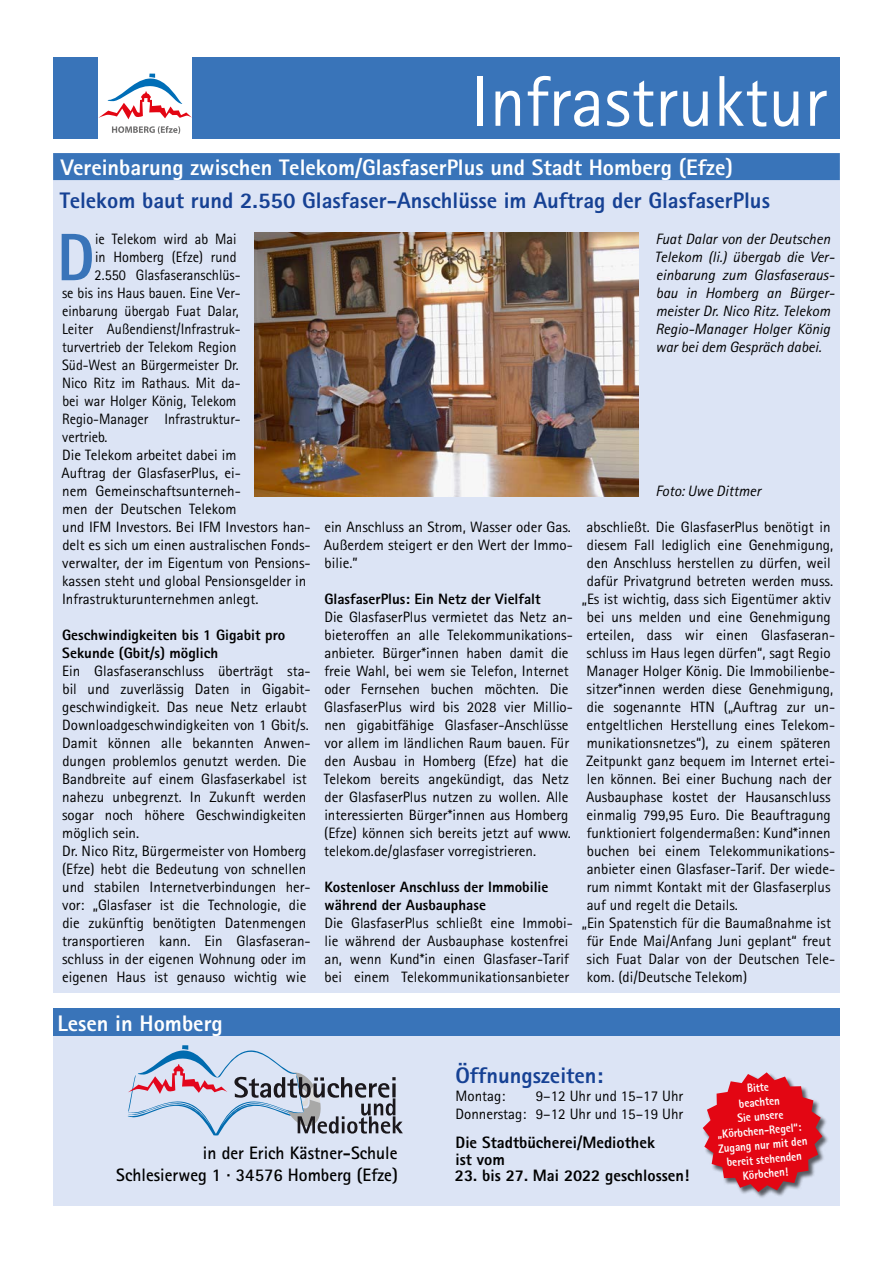
<style>
.page{position:relative;width:893px;height:1263px;background:#fff}
.page>*{position:absolute;margin:0;border:0;box-sizing:border-box;transform-origin:0 0}
.t1{font:72px "Rotis Sans Serif";color:#fff}
.t2{font:800 67.2px "Rotis Sans Serif";color:#3974b9;scale:.95 1}
.t3{font:800 22.5px "Rotis Sans Serif";color:#164194}
.t4{font:800 22.5px "Rotis Sans Serif";color:#fff}
.t5{font:700 18px/22.5px "Rotis Sans Serif";color:#000;text-align:right}
.t6{font:800 16.5px/16.5px "Rotis Sans Serif";color:#000}
.t7{font:15px/18px "Rotis Sans Serif";color:#000}
.t8{font:15px "Rotis Sans Serif";color:#000;scale:.95 1}
.t9{font:italic 15px/18px "Rotis Sans Serif";color:#000}
.t10{font:800 15px/18px "Rotis Sans Serif";color:#000}
.t11{font:800 12px/14.4px "Rotis Sans Serif";color:#fff;text-align:center;scale:.91 1}
</style>
<div class="page">
<div style="left:53px;top:57px;width:787px;height:82px;background:#3974b9"></div>
<div style="left:53px;top:1036px;width:787px;height:169px;background:#dce4f5"></div>
<svg style="left:128px;top:1045px;width:275px;height:90px"></svg>
<div style="left:53px;top:1008px;width:787px;height:28px;background:#3974b9"></div>
<div style="left:703px;top:1072px;width:126px;height:126px;background:#000;opacity:.6"></div>
<svg style="left:703px;top:1072px;width:119px;height:120px"></svg>
<div style="left:53px;top:153px;width:787px;height:840px;background:#dce4f5"></div>
<div style="left:53px;top:153px;width:787px;height:27px;background:#3974b9"></div>
<img style="left:254px;top:233px;width:385px;height:263px">
<div style="left:98px;top:57px;width:94px;height:94px;background:#fff"></div>
<svg style="left:112px;top:126px;width:68px;height:8px"></svg>
<svg style="left:98px;top:74px;width:94px;height:45px"></svg>
<h1 class="t1" style="left:471px;top:59px;width:357px">Infrastruktur</h1>
<h3 class="t4" style="left:61px;top:153px;width:673px">Vereinbarung zwischen Telekom/GlasfaserPlus und Stadt Homberg (Efze)</h3>
<h3 class="t3" style="left:60px;top:186px;width:712px">Telekom baut rund 2.550 Glasfaser-Anschlüsse im Auftrag der GlasfaserPlus</h3>
<h2 class="t2" style="left:57px;top:215px;width:41px">D</h2>
<p class="t8" style="left:95px;top:230px;width:150px">ie Telekom wird ab Mai</p>
<p class="t9" style="left:655px;top:230px;width:181px">Fuat Dalar von der Deutschen<br>Telekom (li.) übergab die Ver&shy;einbarung zum Glasfaseraus&shy;bau in Homberg an Bürger&shy;meister Dr. Nico Ritz. Telekom<br>Regio-Manager Holger König war bei dem Gespräch dabei.</p>
<p class="t8" style="left:95px;top:248px;width:150px">in Homberg (Efze) rund</p>
<p class="t8" style="left:95px;top:266px;width:155px">2.550 Glasfaseranschlüs-</p>
<p class="t8" style="left:62px;top:284px;width:190px">se bis ins Haus bauen. Eine Ver-</p>
<p class="t8" style="left:62px;top:302px;width:187px">einbarung übergab Fuat Dalar,</p>
<p class="t8" style="left:62px;top:320px;width:189px">Leiter Außendienst/Infrastruk-</p>
<p class="t8" style="left:62px;top:338px;width:185px">turvertrieb der Telekom Region</p>
<p class="t8" style="left:62px;top:356px;width:188px">Süd-West an Bürgermeister Dr.</p>
<p class="t8" style="left:62px;top:374px;width:189px">Nico Ritz im Rathaus. Mit da-</p>
<p class="t8" style="left:62px;top:392px;width:185px">bei war Holger König, Telekom</p>
<p class="t8" style="left:62px;top:410px;width:189px">Regio-Manager Infrastruktur-</p>
<p class="t8" style="left:62px;top:428px;width:49px">vertrieb.</p>
<p class="t7" style="left:62px;top:446px;width:176px">Die Telekom arbeitet dabei im</p>
<p class="t7" style="left:62px;top:464px;width:181px">Auftrag der GlasfaserPlus, ei-</p>
<p class="t7" style="left:62px;top:482px;width:180px">nem Gemeinschaftsunterneh-</p>
<p class="t7" style="left:62px;top:500px;width:176px">men der Deutschen Telekom</p>
<p class="t7" style="left:62px;top:518px;width:250px">und IFM Investors. Bei IFM Investors han-</p>
<p class="t7" style="left:62px;top:536px;width:250px">delt es sich um einen australischen Fonds-</p>
<p class="t7" style="left:62px;top:554px;width:250px">verwalter, der im Eigentum von Pensions-</p>
<p class="t7" style="left:62px;top:572px;width:246px">kassen steht und global Pensionsgelder in</p>
<p class="t7" style="left:62px;top:590px;width:198px">Infrastrukturunternehmen anlegt.</p>
<p class="t10" style="left:62px;top:626px;width:225px">Geschwindigkeiten bis 1 Gigabit pro<br>Sekunde (Gbit/s) möglich</p>
<p class="t7" style="left:62px;top:662px;width:250px">Ein Glasfaseranschluss überträgt sta&shy;bil und zuverlässig Daten in Gigabit&shy;geschwindigkeit. Das neue Netz erlaubt Downloadgeschwindigkeiten von 1 Gbit/s.<br>Damit können alle bekannten Anwen&shy;dungen problemlos genutzt werden. Die Bandbreite auf einem Glasfaserkabel ist nahezu unbegrenzt. In Zukunft werden sogar noch höhere Geschwindigkeiten möglich sein.<br>Dr. Nico Ritz, Bürgermeister von Homberg (Efze) hebt die Bedeutung von schnellen und stabilen Internetverbindungen her&shy;vor: „Glasfaser ist die Technologie, die die zukünftig benötigten Datenmengen transportieren kann. Ein Glasfaseran&shy;schluss in der eigenen Wohnung oder im eigenen Haus ist genauso wichtig wie</p>
<p class="t9" style="left:655px;top:482px;width:107px">Foto: Uwe Dittmer</p>
<p class="t7" style="left:324px;top:518px;width:251px">ein Anschluss an Strom, Wasser oder Gas.<br>Außerdem steigert er den Wert der Immo&shy;bilie.”</p>
<p class="t10" style="left:324px;top:590px;width:218px">GlasfaserPlus: Ein Netz der Vielfalt</p>
<p class="t7" style="left:324px;top:608px;width:251px">Die GlasfaserPlus vermietet das Netz an&shy;bieteroffen an alle Telekommunikations&shy;anbieter. Bürger*innen haben damit die freie Wahl, bei wem sie Telefon, Internet oder Fernsehen buchen möchten. Die GlasfaserPlus wird bis 2028 vier Millio&shy;nen gigabitfähige Glasfaser-Anschlüsse vor allem im ländlichen Raum bauen. Für den Ausbau in Homberg (Efze) hat die Telekom bereits angekündigt, das Netz der GlasfaserPlus nutzen zu wollen. Alle interessierten Bürger*innen aus Homberg (Efze) können sich bereits jetzt auf www. telekom.de/glasfaser vorregistrieren.</p>
<p class="t10" style="left:325px;top:878px;width:225px">Kostenloser Anschluss der Immobilie während der Ausbauphase</p>
<p class="t7" style="left:324px;top:914px;width:250px">Die GlasfaserPlus schließt eine Immobi&shy;lie während der Ausbauphase kostenfrei an, wenn Kund*in einen Glasfaser-Tarif bei einem Telekommunikationsanbieter</p>
<p class="t7" style="left:587px;top:518px;width:246px">abschließt. Die GlasfaserPlus benötigt in</p>
<p class="t7" style="left:587px;top:536px;width:248px">diesem Fall lediglich eine Genehmigung,</p>
<p class="t7" style="left:587px;top:554px;width:245px">den Anschluss herstellen zu dürfen, weil</p>
<p class="t7" style="left:587px;top:572px;width:248px">dafür Privatgrund betreten werden muss.</p>
<p class="t7" style="left:582px;top:590px;width:250px">„Es ist wichtig, dass sich Eigentümer aktiv</p>
<p class="t7" style="left:587px;top:608px;width:245px">bei uns melden und eine Genehmigung</p>
<p class="t7" style="left:587px;top:626px;width:250px">erteilen, dass wir einen Glasfaseran-</p>
<p class="t7" style="left:586px;top:644px;width:246px">schluss im Haus legen dürfen“, sagt Regio</p>
<p class="t7" style="left:587px;top:662px;width:250px">Manager Holger König. Die Immobilienbe-</p>
<p class="t7" style="left:586px;top:680px;width:248px">sitzer*innen werden diese Genehmigung,</p>
<p class="t7" style="left:587px;top:698px;width:250px">die sogenannte HTN („Auftrag zur un-</p>
<p class="t7" style="left:587px;top:716px;width:250px">entgeltlichen Herstellung eines Telekom-</p>
<p class="t7" style="left:587px;top:734px;width:246px">munikationsnetzes“), zu einem späteren</p>
<p class="t7" style="left:586px;top:752px;width:251px">Zeitpunkt ganz bequem im Internet ertei-</p>
<p class="t7" style="left:587px;top:770px;width:246px">len können. Bei einer Buchung nach der</p>
<p class="t7" style="left:586px;top:788px;width:246px">Ausbauphase kostet der Hausanschluss</p>
<p class="t7" style="left:587px;top:806px;width:246px">einmalig 799,95 Euro. Die Beauftragung</p>
<p class="t7" style="left:587px;top:824px;width:246px">funktioniert folgendermaßen: Kund*innen</p>
<p class="t7" style="left:587px;top:842px;width:250px">buchen bei einem Telekommunikations-</p>
<p class="t7" style="left:587px;top:860px;width:250px">anbieter einen Glasfaser-Tarif. Der wiede-</p>
<p class="t7" style="left:587px;top:878px;width:245px">rum nimmt Kontakt mit der Glasfaserplus</p>
<p class="t7" style="left:587px;top:896px;width:153px">auf und regelt die Details.</p>
<p class="t7" style="left:582px;top:914px;width:251px">„Ein Spatenstich für die Baumaßnahme ist</p>
<p class="t7" style="left:587px;top:932px;width:246px">für Ende Mai/Anfang Juni geplant“ freut</p>
<p class="t7" style="left:586px;top:950px;width:250px">sich Fuat Dalar von der Deutschen Tele-</p>
<p class="t7" style="left:587px;top:968px;width:162px">kom. (di/Deutsche Telekom)</p>
<h3 class="t4" style="left:57px;top:1009px;width:167px">Lesen in Homberg</h3>
<p class="t5" style="left:116px;top:1141px;width:283px">in der Erich Kästner-Schule<br>Schlesierweg 1 · 34576 Homberg (Efze)</p>
<h3 class="t3" style="left:455px;top:1061px;width:149px">Öffnungszeiten:</h3>
<p class="t7" style="left:455px;top:1087px;width:51px">Montag:</p>
<p class="t7" style="left:455px;top:1087px;width:229px;text-align:right">9–12 Uhr und 15–17 Uhr<br>Donnerstag: 9–12 Uhr und 15–19 Uhr</p>
<p class="t6" style="left:456px;top:1134px;width:201px">Die Stadtbücherei/Mediothek ist vom</p>
<p class="t6" style="left:455px;top:1167px;width:236px">23. bis 27. Mai 2022 geschlossen!</p>
<p class="t11" style="left:713px;top:1084px;width:100px;rotate:-5deg">Bitte<br>beachten<br>Sie unsere „Körbchen-Regel“:<br>Zugang nur mit den bereit stehenden<br>Körbchen!</p>
</div>
